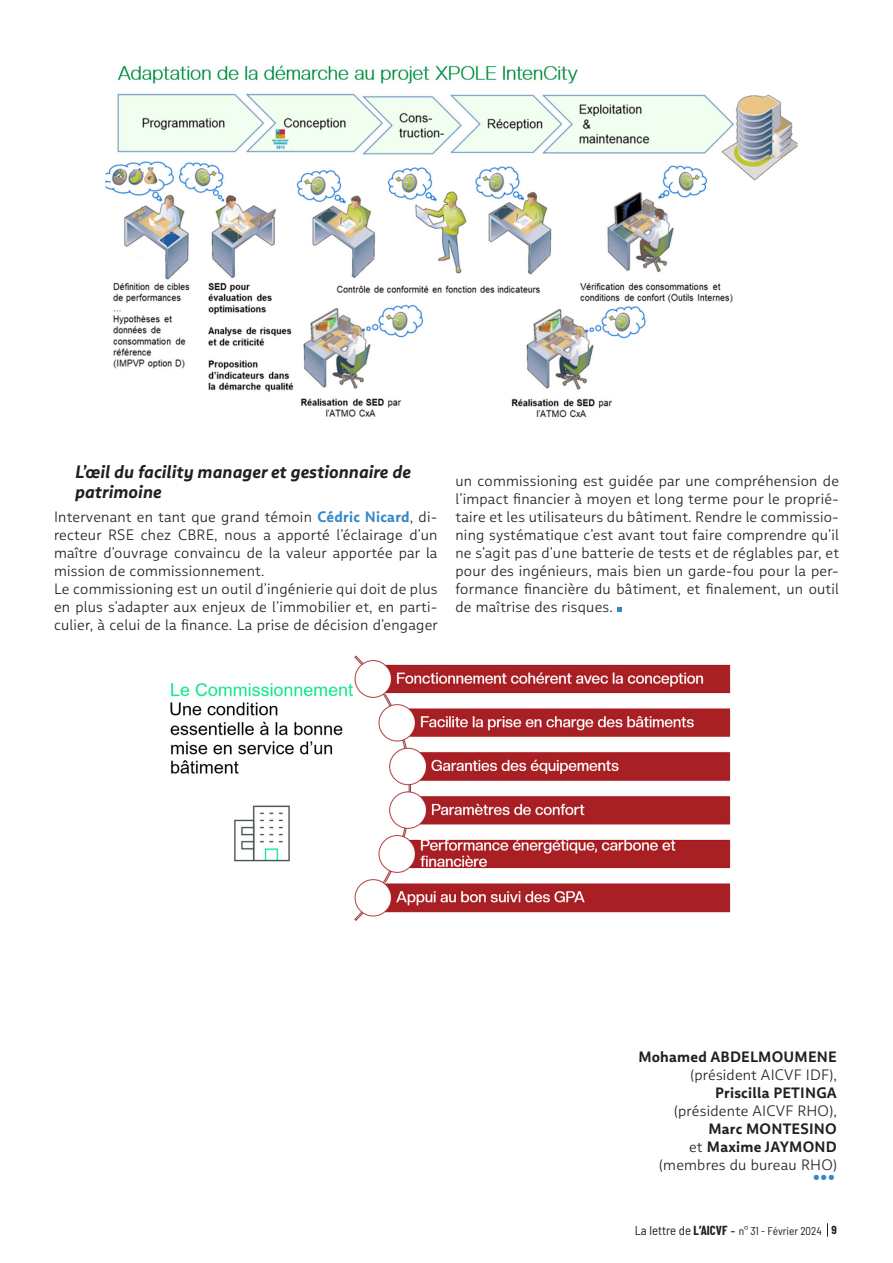
<style>
.page{position:relative;width:893px;height:1263px;background:#fff}
.page>*{position:absolute;margin:0;border:0;box-sizing:border-box;transform-origin:0 0}
.tetiere_bleue{font:700 33px "Barlow Condensed";color:#3488c8}
.inter{font:italic 700 18px/19.5px "Multiple Sans Pro";color:#231f20}
.texte_courant_actu{font:300 15px/18px "Multiple Sans Pro";letter-spacing:.015em;color:#231f20;text-align:justify}
.texte_courant_actu-2{font:700 15px/18px "Multiple Sans Pro";letter-spacing:.015em;color:#231f20;text-align:right}
.t1{font:semi-condensed 11.25px "Barlow";color:#231f20}
.s1{font-weight:700;color:#3488c8}
.s2{font-weight:700}
.s3{font-weight:300}
.s4{font-size:12.75px}
.s5{font-family:"Barlow Condensed";font-weight:700;font-stretch:normal;font-size:12.75px}
.s6{font-family:"Multiple Sans Pro";font-stretch:normal;font-size:12.75px}
.s7{font-weight:700;font-size:11.4px}
</style>
<div class="page">
<svg style="left:827px;top:1223px;width:1px;height:13px"></svg>
<img style="left:105px;top:65px;width:693px;height:353px">
<svg style="left:617px;top:607px;width:5px;height:5px"></svg>
<img style="left:170px;top:655px;width:561px;height:266px">
<p class="inter" style="left:75px;top:462px;width:337px">L’œil du facility manager et gestionnaire de patrimoine</p>
<p class="texte_courant_actu" style="left:54px;top:508px;width:385px">Intervenant en tant que grand témoin <span class="s1">Cédric Nicard</span>, di&shy;recteur RSE chez CBRE, nous a apporté l’éclairage d’un maître d’ouvrage convaincu de la valeur apportée par la mission de commissionnement.</p>
<p class="texte_courant_actu" style="left:54px;top:580px;width:385px">Le commissioning est un outil d’ingénierie qui doit de plus en plus s’adapter aux enjeux de l’immobilier et, en parti&shy;culier, à celui de la finance. La prise de décision d’engager</p>
<p class="texte_courant_actu" style="left:455px;top:472px;width:385px">un commissioning est guidée par une compréhension de l’impact financier à moyen et long terme pour le proprié&shy;taire et les utilisateurs du bâtiment. Rendre le commissio&shy;ning systématique c’est avant tout faire comprendre qu’il ne s’agit pas d’une batterie de tests et de réglables par, et pour des ingénieurs, mais bien un garde-fou pour la per&shy;formance financière du bâtiment, et finalement, un outil de maîtrise des risques.</p>
<p class="texte_courant_actu" style="left:638px;top:1048px;width:200px;text-align:right"><span class="s2">Mohamed ABDELMOUMENE </span>(président AICVF IDF),<br><span class="s2">Priscilla PETINGA </span>(présidente AICVF RHO),</p>
<p class="texte_courant_actu-2" style="left:659px;top:1120px;width:179px">Marc MONTESINO<br><span class="s3">et</span> Maxime JAYMOND <span class="s3">(membres du bureau RHO)</span></p>
<p class="tetiere_bleue" style="left:813px;top:1145px;width:24px">...</p>
<p class="t1" style="left:635px;top:1224px;width:204px"><span class="s4">La lettre de</span> <span class="s5">L’AICVF</span> <span class="s6">-</span> n° 31 - Février 2024 <span class="s7">9</span></p>
</div>
